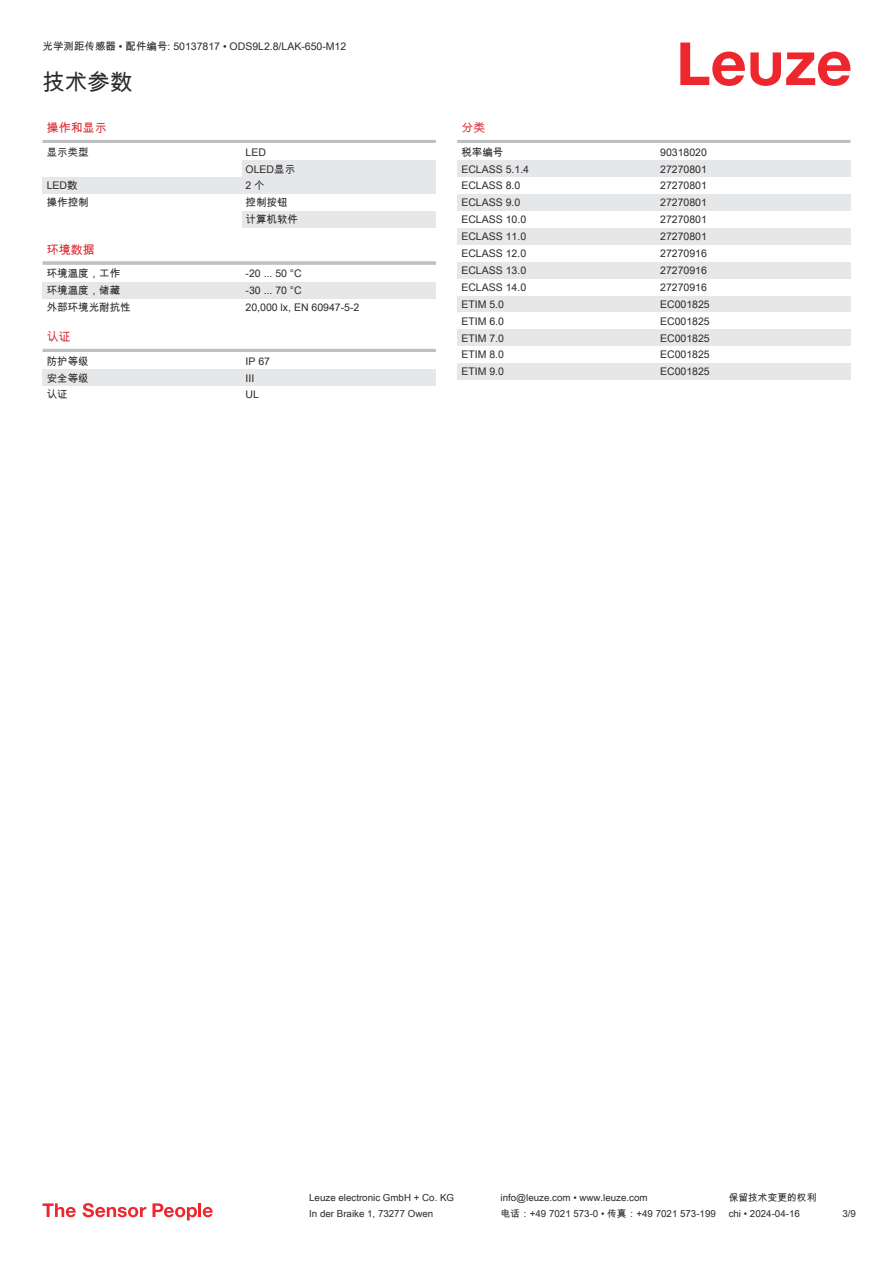
<style>
.page{position:relative;width:893px;height:1263px;background:#fff}
.page>*{position:absolute;margin:0;border:0;box-sizing:border-box;transform-origin:0 0}
.t1{font:22.5px "Arial Unicode MS";color:#2b292a}
.t2{font:12px "Arial Unicode MS";color:#db2a30}
.t3{font:10.5px/17px "Arial Unicode MS";color:#2b292a}
.t4{font:9.75px "Arial Unicode MS";color:#2b292a}
</style>
<div class="page">
<svg style="left:680px;top:43px;width:170px;height:43px"></svg>
<hr style="left:43px;top:140px;width:393px;height:3px;background:#bdbfc1">
<div style="left:242px;top:160px;width:194px;height:17px;background:#e6e7e9"></div>
<div style="left:43px;top:177px;width:199px;height:17px;background:#e6e7e9"></div>
<div style="left:242px;top:177px;width:194px;height:17px;background:#e6e7e9"></div>
<div style="left:242px;top:211px;width:194px;height:17px;background:#e6e7e9"></div>
<hr style="left:43px;top:261px;width:393px;height:4px;background:#c6c8ca">
<div style="left:43px;top:282px;width:199px;height:17px;background:#e6e7e9"></div>
<div style="left:242px;top:282px;width:194px;height:17px;background:#e6e7e9"></div>
<hr style="left:43px;top:349px;width:393px;height:3px;background:#bdbfc1">
<div style="left:43px;top:369px;width:199px;height:17px;background:#e6e7e9"></div>
<div style="left:242px;top:369px;width:194px;height:17px;background:#e6e7e9"></div>
<hr style="left:457px;top:140px;width:393px;height:3px;background:#bdbfc1">
<div style="left:457px;top:160px;width:200px;height:17px;background:#e6e7e9"></div>
<div style="left:657px;top:160px;width:193px;height:17px;background:#e6e7e9"></div>
<div style="left:457px;top:194px;width:200px;height:17px;background:#e6e7e9"></div>
<div style="left:657px;top:194px;width:193px;height:17px;background:#e6e7e9"></div>
<div style="left:457px;top:228px;width:200px;height:17px;background:#e6e7e9"></div>
<div style="left:657px;top:228px;width:193px;height:17px;background:#e6e7e9"></div>
<div style="left:457px;top:262px;width:200px;height:17px;background:#e6e7e9"></div>
<div style="left:657px;top:262px;width:193px;height:17px;background:#e6e7e9"></div>
<div style="left:457px;top:296px;width:200px;height:16px;background:#e6e7e9"></div>
<div style="left:657px;top:296px;width:193px;height:16px;background:#e6e7e9"></div>
<div style="left:457px;top:329px;width:200px;height:17px;background:#e6e7e9"></div>
<div style="left:657px;top:329px;width:193px;height:17px;background:#e6e7e9"></div>
<div style="left:457px;top:363px;width:200px;height:17px;background:#e6e7e9"></div>
<div style="left:657px;top:363px;width:193px;height:17px;background:#e6e7e9"></div>
<svg style="left:43px;top:1203px;width:33px;height:14px"></svg>
<svg style="left:83px;top:1203px;width:63px;height:14px"></svg>
<svg style="left:153px;top:1203px;width:44px;height:17px"></svg>
<hr style="left:198px;top:1203px;width:3px;height:14px;background:#ed272d">
<svg style="left:203px;top:1207px;width:10px;height:10px"></svg>
<p class="t3" style="left:43px;top:38px;width:305px">光学测距传感器 • 配件编号: 50137817 • ODS9L2.8/LAK-650-M12</p>
<h1 class="t1" style="left:43px;top:66px;width:91px">技术参数</h1>
<p class="t2" style="left:47px;top:119px;width:61px">操作和显示</p>
<p class="t3" style="left:47px;top:143px;width:43px">显示类型</p>
<p class="t3" style="left:246px;top:143px;width:51px">LED<br>OLED显示</p>
<p class="t3" style="left:47px;top:177px;width:32px">LED数</p>
<p class="t3" style="left:246px;top:177px;width:21px">2 个</p>
<p class="t3" style="left:47px;top:194px;width:43px">操作控制</p>
<p class="t3" style="left:246px;top:194px;width:54px">控制按钮计算机软件</p>
<p class="t2" style="left:47px;top:241px;width:49px">环境数据</p>
<p class="t3" style="left:47px;top:265px;width:75px">环境温度，工作</p>
<p class="t3" style="left:246px;top:265px;width:58px">-20 ... 50 °C</p>
<p class="t3" style="left:47px;top:281px;width:75px">环境温度，储藏</p>
<p class="t3" style="left:246px;top:281px;width:58px">-30 ... 70 °C</p>
<p class="t3" style="left:47px;top:298px;width:85px">外部环境光耐抗性</p>
<p class="t3" style="left:246px;top:298px;width:115px">20,000 lx, EN 60947-5-2</p>
<p class="t2" style="left:47px;top:328px;width:25px">认证</p>
<p class="t3" style="left:47px;top:352px;width:43px">防护等级</p>
<p class="t3" style="left:246px;top:352px;width:26px">IP 67</p>
<p class="t3" style="left:47px;top:369px;width:43px">安全等级</p>
<p class="t3" style="left:246px;top:370px;width:10px">III</p>
<p class="t3" style="left:47px;top:386px;width:22px">认证</p>
<p class="t3" style="left:246px;top:386px;width:15px">UL</p>
<p class="t2" style="left:461px;top:119px;width:25px">分类</p>
<p class="t3" style="left:461px;top:143px;width:43px">税率编号</p>
<p class="t3" style="left:660px;top:143px;width:48px">90318020</p>
<p class="t3" style="left:461px;top:160px;width:69px">ECLASS 5.1.4</p>
<p class="t3" style="left:660px;top:160px;width:48px">27270801</p>
<p class="t3" style="left:461px;top:177px;width:60px">ECLASS 8.0</p>
<p class="t3" style="left:660px;top:177px;width:48px">27270801</p>
<p class="t3" style="left:461px;top:194px;width:60px">ECLASS 9.0</p>
<p class="t3" style="left:660px;top:194px;width:48px">27270801</p>
<p class="t3" style="left:461px;top:211px;width:66px">ECLASS 10.0</p>
<p class="t3" style="left:660px;top:211px;width:48px">27270801</p>
<p class="t3" style="left:461px;top:228px;width:66px">ECLASS 11.0</p>
<p class="t3" style="left:660px;top:228px;width:48px">27270801</p>
<p class="t3" style="left:461px;top:245px;width:66px">ECLASS 12.0</p>
<p class="t3" style="left:660px;top:245px;width:48px">27270916</p>
<p class="t3" style="left:461px;top:262px;width:66px">ECLASS 13.0</p>
<p class="t3" style="left:660px;top:262px;width:48px">27270916</p>
<p class="t3" style="left:461px;top:278px;width:66px">ECLASS 14.0</p>
<p class="t3" style="left:660px;top:278px;width:48px">27270916</p>
<p class="t3" style="left:461px;top:295px;width:44px">ETIM 5.0</p>
<p class="t3" style="left:660px;top:295px;width:51px">EC001825</p>
<p class="t3" style="left:461px;top:312px;width:44px">ETIM 6.0</p>
<p class="t3" style="left:660px;top:312px;width:51px">EC001825</p>
<p class="t3" style="left:461px;top:329px;width:44px">ETIM 7.0</p>
<p class="t3" style="left:660px;top:329px;width:51px">EC001825</p>
<p class="t3" style="left:461px;top:346px;width:44px">ETIM 8.0</p>
<p class="t3" style="left:660px;top:346px;width:51px">EC001825</p>
<p class="t3" style="left:461px;top:363px;width:44px">ETIM 9.0</p>
<p class="t3" style="left:660px;top:363px;width:51px">EC001825</p>
<p class="t4" style="left:309px;top:1191px;width:146px">Leuze electronic GmbH + Co. KG</p>
<p class="t4" style="left:501px;top:1191px;width:149px">info@leuze.com • www.leuze.com</p>
<p class="t4" style="left:729px;top:1191px;width:89px">保留技术变更的权利</p>
<p class="t4" style="left:309px;top:1206px;width:126px">In der Braike 1, 73277 Owen</p>
<p class="t4" style="left:501px;top:1206px;width:217px">电话：+49 7021 573-0 • 传真：+49 7021 573-199</p>
<p class="t4" style="left:729px;top:1206px;width:73px">chi • 2024-04-16</p>
<p class="t4" style="left:842px;top:1206px;width:15px">3/9</p>
</div>
